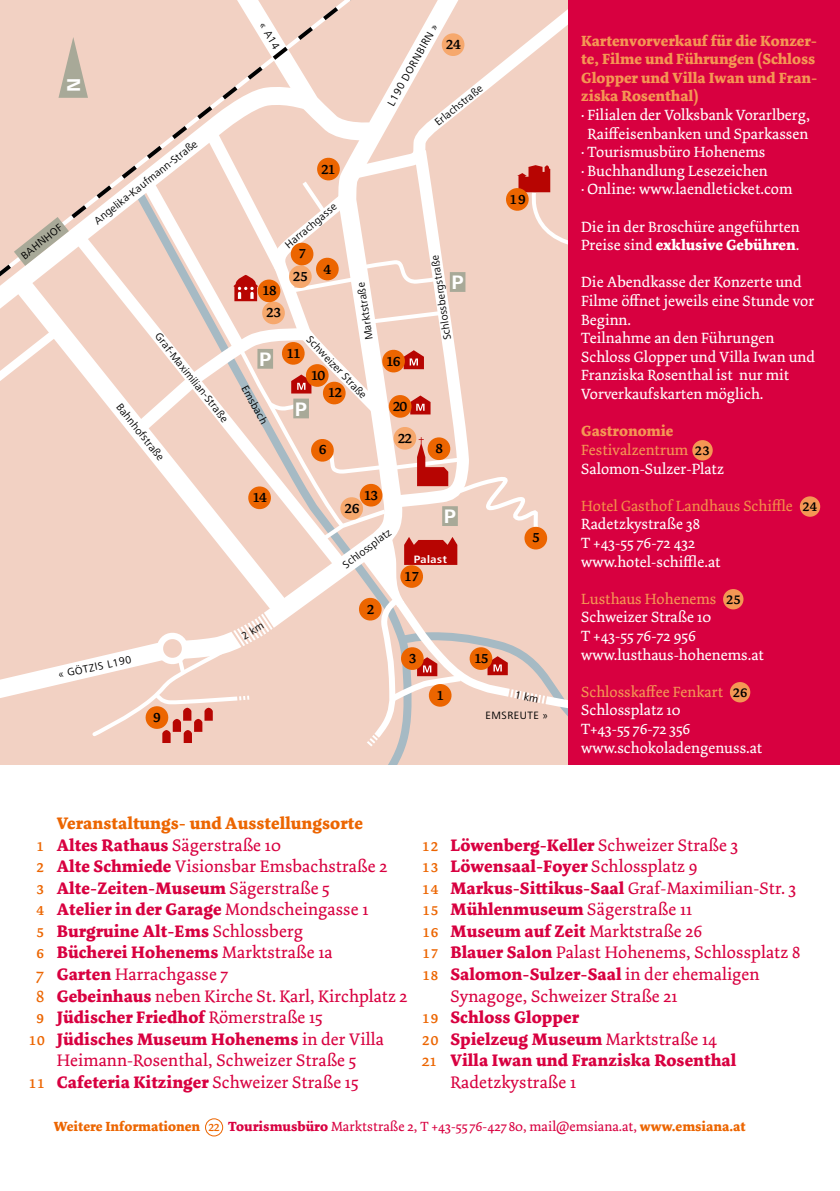
<style>
.page{position:relative;width:840px;height:1191px;background:#fff}
.page>*{position:absolute;margin:0;border:0;box-sizing:border-box;transform-origin:0 0}
.t1{font:700 20.2px "Frutiger Next LT";color:#fff}
.t2{font:700 19.2px "Frutiger Next LT";color:#fff}
.t3{font:18px "Dolly Pro Regular Small Caps";letter-spacing:-.1em;color:#000}
.t4{font:700 17.6px "Dolly Pro";letter-spacing:.005em;color:#d80040}
.t5{font:17.6px "Dolly Pro";letter-spacing:.005em;color:#d80040}
.t6{font:700 17.6px "Dolly Pro";letter-spacing:.005em;color:#ec6500}
.t7{font:15.6px/18.6px "Dolly Pro";color:#fff}
.t8{font:700 15.6px/18.6px "Dolly Pro";color:#f49754}
.t9{font:14px "Dolly Pro";color:#d80040}
.t10{font:11px "Frutiger Next LT";letter-spacing:.05em;color:#000}
.t11{font:700 11px "Frutiger Next LT";letter-spacing:.05em;color:#fff}
.s1{font-weight:700}
.s2{font-weight:700;color:#f49754}
.s3{color:#f49754}
.s4{font-family:"Dolly Pro Regular Small Caps";font-size:17px;color:#000}
.s5{color:#f38f48}
.s6{font-family:"Dolly Pro Regular Small Caps";color:#ec6500}
.s7{font-family:"Dolly Pro Regular Small Caps";font-weight:400;color:#ec6500}
.s8{font-weight:400}
.s9{color:#ec6500}
.s10{font-weight:400;color:#ec6500}
.s11{font-weight:700;color:#ec6500}
</style>
<div class="page">
<div style="left:567px;top:0;width:272px;height:764px;background:#d80040"></div>
<div style="left:729px;top:682px;width:20px;height:20px;background:#f49754;border-radius:50%"></div>
<div style="left:799px;top:496px;width:20px;height:21px;background:#f49754;border-radius:50%"></div>
<div style="left:692px;top:440px;width:20px;height:20px;background:#f49754;border-radius:50%"></div>
<div style="left:722px;top:589px;width:21px;height:20px;background:#f49754;border-radius:50%"></div>
<div style="left:205px;top:1118px;width:18px;height:18px;border:1px solid #ec6500;border-radius:50%"></div>
<svg style="left:0;top:0;width:567px;height:753px;background:#f1d2c4"></svg>
<p class="t2" style="left:63px;top:92px;width:16px;rotate:-90deg">N</p>
<p class="t10" style="left:19px;top:252px;width:51px;rotate:-39deg">BAHNHOF</p>
<p class="t10" style="left:91px;top:217px;width:130px;rotate:-38deg">Angelika-Kaufmann-Straße</p>
<p class="t10" style="left:162px;top:330px;width:112px;rotate:52deg">Graf-Maximilian-Straße</p>
<p class="t10" style="left:123px;top:400px;width:71px;rotate:52deg">Bahnhofstraße</p>
<p class="t10" style="left:267px;top:20px;width:30px;rotate:59deg">« A14</p>
<p class="t10" style="left:385px;top:102px;width:93px;rotate:-61deg">L190 DORNBIRN »</p>
<p class="t3" style="left:445px;top:32px;width:17px">24</p>
<p class="t10" style="left:432px;top:119px;width:60px;rotate:-39deg">Erlachstraße</p>
<p class="t3" style="left:321px;top:156px;width:17px">21</p>
<p class="t10" style="left:282px;top:241px;width:65px;rotate:-40deg">Harrachgasse</p>
<p class="t3" style="left:298px;top:241px;width:10px">7</p>
<p class="t3" style="left:323px;top:256px;width:10px">4</p>
<p class="t3" style="left:292px;top:263px;width:17px">25</p>
<p class="t10" style="left:363px;top:341px;width:59px;rotate:-99deg">Marktstraße</p>
<p class="t3" style="left:262px;top:278px;width:17px">18</p>
<p class="t3" style="left:265px;top:300px;width:17px">23</p>
<p class="t10" style="left:312px;top:333px;width:83px;rotate:46deg">Schweizer Straße</p>
<p class="t3" style="left:286px;top:340px;width:17px">11</p>
<p class="t1" style="left:259px;top:348px;width:14px">P</p>
<p class="t3" style="left:310px;top:362px;width:17px">10</p>
<p class="t10" style="left:249px;top:383px;width:44px;rotate:61deg">Emsbach</p>
<p class="t3" style="left:327px;top:380px;width:17px">12</p>
<p class="t1" style="left:295px;top:397px;width:14px">P</p>
<p class="t3" style="left:386px;top:348px;width:17px">16</p>
<p class="t3" style="left:392px;top:394px;width:17px">20</p>
<p class="t10" style="left:441px;top:341px;width:87px;rotate:-99deg">Schlossbergstraße</p>
<p class="t1" style="left:451px;top:271px;width:14px">P</p>
<p class="t3" style="left:252px;top:484px;width:17px">14</p>
<p class="t3" style="left:397px;top:425px;width:17px">22</p>
<p class="t3" style="left:318px;top:437px;width:10px">6</p>
<p class="t3" style="left:435px;top:435px;width:10px">8</p>
<p class="t3" style="left:363px;top:482px;width:17px">13</p>
<p class="t3" style="left:344px;top:495px;width:18px">26</p>
<p class="t10" style="left:340px;top:561px;width:59px;rotate:-37deg">Schlossplatz</p>
<p class="t3" style="left:366px;top:596px;width:10px">2</p>
<p class="t1" style="left:443px;top:505px;width:14px">P</p>
<p class="t11" style="left:413px;top:553px;width:35px">Palast</p>
<p class="t3" style="left:404px;top:564px;width:17px">17</p>
<p class="t3" style="left:509px;top:186px;width:18px">19</p>
<p class="t3" style="left:531px;top:525px;width:10px">5</p>
<p class="t10" style="left:57px;top:668px;width:76px;rotate:-12deg">« GÖTZIS L190</p>
<p class="t3" style="left:153px;top:704px;width:10px">9</p>
<p class="t3" style="left:408px;top:645px;width:10px">3</p>
<p class="t3" style="left:473px;top:645px;width:17px">15</p>
<p class="t3" style="left:436px;top:682px;width:10px">1</p>
<p class="t10" style="left:485px;top:709px;width:64px">EMSREUTE »</p>
<p class="t8" style="left:581px;top:31px;width:237px">Kartenvorverkauf für die Konzer&shy;te, Filme und Führungen (Schloss<br>Glopper und Villa Iwan und Fran&shy;ziska Rosenthal)</p>
<p class="t7" style="left:581px;top:106px;width:230px">· Filialen der Volksbank Vorarlberg,</p>
<p class="t7" style="left:587px;top:124px;width:222px">Raiffeisenbanken und Sparkassen</p>
<p class="t7" style="left:581px;top:143px;width:186px">· Tourismusbüro Hohenems</p>
<p class="t7" style="left:581px;top:161px;width:188px">· Buchhandlung Lesezeichen</p>
<p class="t7" style="left:581px;top:180px;width:213px">· Online: www.laendleticket.com</p>
<p class="t7" style="left:581px;top:217px;width:220px">Die in der Broschüre angeführten<br>Preise sind <span class="s1">exklusive Gebühren</span>.</p>
<p class="t7" style="left:581px;top:273px;width:235px">Die Abendkasse der Konzerte und<br>Filme öffnet jeweils eine Stunde vor<br>Beginn.<br>Teilnahme an den Führungen<br>Schloss Glopper und Villa Iwan und<br>Franziska Rosenthal ist nur mit<br>Vorverkaufskarten möglich.</p>
<p class="t7" style="left:581px;top:422px;width:144px"><span class="s2">Gastronomie<br></span><span class="s3">Festivalzentrum</span> <span class="s4">23<br></span>Salomon-Sulzer-Platz</p>
<p class="t7" style="left:581px;top:496px;width:238px"><span class="s5">Hotel Gasthof Landhaus Schiffle</span> <span class="s4">24<br></span>Radetzkystraße 38<br>T +43-55 76-72 432 www.hotel-schiffle.at</p>
<p class="t7" style="left:581px;top:589px;width:184px"><span class="s3">Lusthaus Hohenems</span> <span class="s4">25<br></span>Schweizer Straße 10<br>T +43-55 76-72 956 www.lusthaus-hohenems.at</p>
<p class="t7" style="left:581px;top:682px;width:182px"><span class="s3">Schlosskaffee Fenkart</span> <span class="s4">26<br></span>Schlossplatz 10<br>T+43-55 76-72 356 www.schokoladengenuss.at</p>
<p class="t6" style="left:57px;top:812px;width:307px">Veranstaltungs- und Ausstellungsorte</p>
<p class="t5" style="left:36px;top:833px;width:246px"><span class="s6">1</span> <span class="s1">Altes Rathaus</span> Sägerstraße 10</p>
<p class="t5" style="left:36px;top:855px;width:352px"><span class="s6">2</span> <span class="s1">Alte Schmiede</span> Visionsbar Emsbachstraße 2</p>
<p class="t4" style="left:36px;top:876px;width:295px"><span class="s7">3</span> Alte-Zeiten-Museum <span class="s8">Sägerstraße 5</span></p>
<p class="t4" style="left:36px;top:898px;width:334px"><span class="s7">4</span> Atelier in der Garage <span class="s8">Mondscheingasse 1</span></p>
<p class="t4" style="left:36px;top:919px;width:268px"><span class="s7">5</span> Burgruine Alt-Ems <span class="s8">Schlossberg</span></p>
<p class="t4" style="left:36px;top:941px;width:298px"><span class="s7">6</span> Bücherei Hohenems <span class="s8">Marktstraße 1a</span></p>
<p class="t5" style="left:36px;top:963px;width:194px"><span class="s9">7</span> <span class="s1">Garten</span> Harrachgasse 7</p>
<p class="t5" style="left:36px;top:984px;width:372px"><span class="s9">8</span> <span class="s1">Gebeinhaus</span> neben Kirche St. Karl, Kirchplatz 2</p>
<p class="t4" style="left:36px;top:1005px;width:288px"><span class="s7">9</span> Jüdischer Friedhof <span class="s8">Römerstraße 15</span></p>
<p class="t4" style="left:28px;top:1027px;width:357px"><span class="s7">10</span> Jüdisches Museum Hohenems <span class="s8">in der Villa</span></p>
<p class="t5" style="left:57px;top:1049px;width:301px">Heimann-Rosenthal, Schweizer Straße 5</p>
<p class="t4" style="left:28px;top:1070px;width:331px"><span class="s7">11</span> Cafeteria Kitzinger <span class="s8">Schweizer Straße 15</span></p>
<p class="t4" style="left:422px;top:833px;width:317px"><span class="s7">12</span> Löwenberg-Keller <span class="s8">Schweizer Straße 3</span></p>
<p class="t4" style="left:422px;top:855px;width:277px"><span class="s7">13</span> Löwensaal-Foyer <span class="s8">Schlossplatz 9</span></p>
<p class="t5" style="left:422px;top:876px;width:375px"><span class="s6">14</span> <span class="s1">Markus-Sittikus-Saal</span> Graf-Maximilian-Str. 3</p>
<p class="t5" style="left:422px;top:898px;width:271px"><span class="s6">15</span> <span class="s1">Mühlenmuseum</span> Sägerstraße 11</p>
<p class="t4" style="left:422px;top:919px;width:282px"><span class="s7">16</span> Museum auf Zeit <span class="s8">Marktstraße 26</span></p>
<p class="t5" style="left:422px;top:941px;width:379px"><span class="s6">17</span> <span class="s1">Blauer Salon</span> Palast Hohenems, Schlossplatz 8</p>
<p class="t4" style="left:422px;top:962px;width:339px"><span class="s7">18</span> Salomon-Sulzer-Saal <span class="s8">in der ehemaligen</span></p>
<p class="t5" style="left:450px;top:984px;width:229px">Synagoge, Schweizer Straße 21</p>
<p class="t4" style="left:422px;top:1005px;width:158px"><span class="s7">19</span> Schloss Glopper</p>
<p class="t4" style="left:422px;top:1027px;width:296px"><span class="s7">20</span> Spielzeug Museum <span class="s8">Marktstraße 14</span></p>
<p class="t4" style="left:422px;top:1048px;width:315px"><span class="s10">21</span> Villa Iwan und Franziska Rosenthal</p>
<p class="t5" style="left:450px;top:1070px;width:127px">Radetzkystraße 1</p>
<p class="t9" style="left:54px;top:1117px;width:692px"><span class="s11">Weitere Informationen</span> <span class="s6">22</span> <span class="s1">Tourismusbüro</span> Marktstraße 2, T +43-55 76-427 80, mail@emsiana.at, <span class="s11">www.emsiana.at</span></p>
</div>
